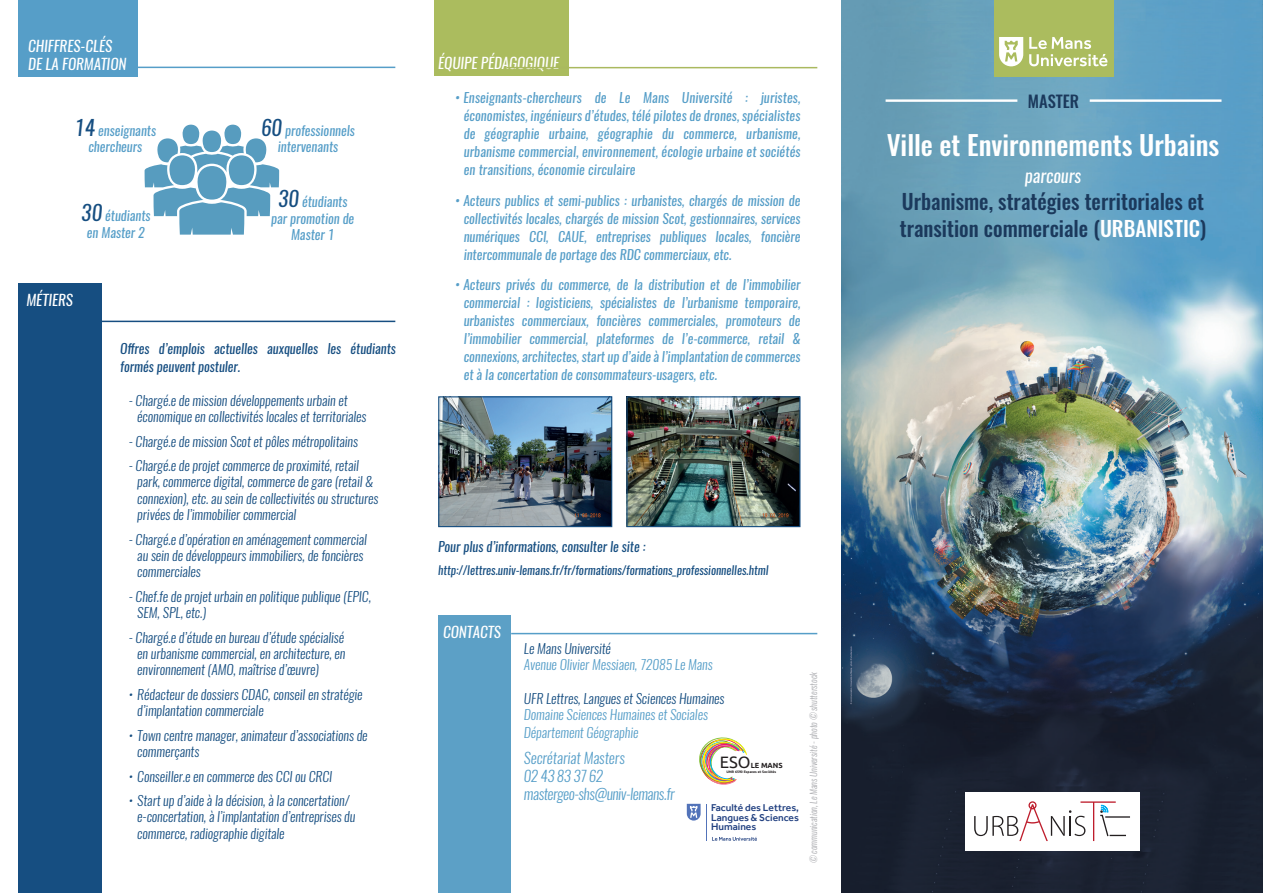
<style>
.page{position:relative;width:1263px;height:893px;background:#fff}
.page>*{position:absolute;margin:0;border:0;box-sizing:border-box;transform-origin:0 0}
.t1{font:500 27px "Oswald";color:#fff}
.t2{font:500 21px/27px "Oswald";color:#1b395c}
.t3{font:italic 18px "Oswald";color:#fff}
.t4{font:500 16.5px "Oswald";color:#1b395c}
.t5{font:16.35px "Ubuntu";color:#231f20}
.t6{font:italic 15px/18px "Oswald";color:#fff}
.t7{font:italic 300 15px/18px "Oswald";letter-spacing:-.025em;color:#569ec8}
.t8{font:italic 13.5px/18px "Oswald";color:#569ec8;text-align:center}
.t9{font:italic 300 13.5px/16.2px "Oswald";color:#164e81}
.t10{font:italic 13.5px/18px "Oswald";color:#164e81}
.t11{font:italic 300 13.5px/18px "Oswald";color:#569ec8}
.t12{font:italic 12px "Oswald";color:#164e81}
.t13{font:500 10.2px/9.9px "Effra";color:#224181;text-align:justify}
.t14{font:italic 300 9px "Oswald";color:#a8a9ad}
.t15{font:700 7.35px "Ubuntu";color:#231f20}
.t16{font:700 3.45px "Ubuntu";color:#231f20}
.s1{font-size:21px;color:#164e81}
.s2{color:#fff}
</style>
<div class="page">
<div style="left:434px;top:0;width:134px;height:76px;background:#abbc5e"></div>
<div style="left:438px;top:616px;width:73px;height:277px;background:#5ca0c6"></div>
<hr style="left:511px;top:633px;width:306px;height:1px;background:#569ec8">
<hr style="left:506px;top:67px;width:311px;height:1px;background:#aab95f">
<div style="left:19px;top:0;width:119px;height:76px;background:#569ec8"></div>
<hr style="left:133px;top:67px;width:262px;height:1px;background:#569ec8">
<div style="left:18px;top:284px;width:84px;height:609px;background:#164e81"></div>
<hr style="left:76px;top:321px;width:319px;height:1px;background:#164e81">
<img style="left:699px;top:738px;width:48px;height:46px">
<hr style="left:705px;top:804px;width:1px;height:37px;background:#5273b9">
<svg style="left:687px;top:804px;width:14px;height:17px"></svg>
<svg style="left:712px;top:837px;width:45px;height:4px"></svg>
<img style="left:842px;top:0;width:421px;height:893px">
<div style="left:994px;top:0;width:119px;height:77px;background:#abbc5e"></div>
<svg style="left:1029px;top:37px;width:78px;height:29px"></svg>
<svg style="left:999px;top:37px;width:24px;height:29px"></svg>
<hr style="left:1090px;top:99px;width:131px;height:3px;background:#fff">
<hr style="left:885px;top:99px;width:132px;height:3px;background:#fff">
<div style="left:965px;top:792px;width:174px;height:58px;background:#fff"></div>
<hr style="left:1105px;top:816px;width:25px;height:2px;background:#231f20">
<svg style="left:974px;top:801px;width:152px;height:40px"></svg>
<svg style="left:145px;top:125px;width:134px;height:110px"></svg>
<img style="left:440px;top:398px;width:170px;height:127px">
<div style="left:438px;top:396px;width:174px;height:131px;border:1px solid #164e81"></div>
<img style="left:628px;top:398px;width:170px;height:127px">
<div style="left:626px;top:396px;width:174px;height:131px;border:1px solid #164e81"></div>
<p class="t6" style="left:28px;top:37px;width:100px">CHIFFRES-CLÉS<br>DE LA FORMATION</p>
<p class="t8" style="left:75px;top:123px;width:83px;line-height:16.2px"><span class="s1">14</span> enseignants chercheurs</p>
<p class="t8" style="left:81px;top:208px;width:71px;line-height:16.2px"><span class="s1">30</span> étudiants en Master 2</p>
<p class="t6" style="left:26px;top:291px;width:48px">MÉTIERS</p>
<p class="t8" style="left:261px;top:123px;width:95px;line-height:16.2px"><span class="s1">60</span> professionnels intervenants</p>
<p class="t8" style="left:271px;top:194px;width:85px;line-height:16.2px"><span class="s1">30</span> étudiants par promotion de<br>Master 1</p>
<p class="t10" style="left:120px;top:340px;width:277px">Offres d’emplois actuelles auxquelles les étudiants formés peuvent postuler.</p>
<p class="t9" style="left:137px;top:392px;width:231px;text-indent:-9px">- Chargé.e de mission développements urbain et économique en collectivités locales et territoriales</p>
<p class="t9" style="left:129px;top:433px;width:231px">- Chargé.e de mission Scot et pôles métropolitains</p>
<p class="t9" style="left:137px;top:458px;width:242px;text-indent:-9px">- Chargé.e de projet commerce de proximité, retail park, commerce digital, commerce de gare (retail &amp; connexion), etc. au sein de collectivités ou structures privées de l’immobilier commercial</p>
<p class="t9" style="left:137px;top:531px;width:231px;text-indent:-9px">- Chargé.e d’opération en aménagement commercial au sein de développeurs immobiliers, de foncières commerciales</p>
<p class="t9" style="left:137px;top:588px;width:235px;text-indent:-9px">- Chef.fe de projet urbain en politique publique (EPIC,<br>SEM, SPL, etc.)</p>
<p class="t9" style="left:137px;top:629px;width:210px;text-align:justify;text-indent:-9px">- Chargé.e d’étude en bureau d’étude spécialisé en urbanisme commercial, en architecture, en environnement (AMO, maîtrise d’œuvre)</p>
<p class="t9" style="left:137px;top:686px;width:227px;text-indent:-9px">• Rédacteur de dossiers CDAC, conseil en stratégie d’implantation commerciale</p>
<p class="t9" style="left:137px;top:727px;width:232px;text-indent:-9px">• Town centre manager, animateur d’associations de commerçants</p>
<p class="t9" style="left:129px;top:768px;width:205px">• Conseiller.e en commerce des CCI ou CRCI</p>
<p class="t9" style="left:137px;top:793px;width:220px;text-indent:-9px">• Start up d’aide à la décision, à la concertation/ e‑concertation, à l’implantation d’entreprises du commerce, radiographie digitale</p>
<p class="t6" style="left:438px;top:54px;width:123px">ÉQUIPE PÉDAGOGIQUE</p>
<p class="t8" style="left:464px;top:88px;width:338px;text-align:justify;text-indent:-9px">• Enseignants-chercheurs de Le Mans Université : juristes, économistes, ingénieurs d’études, télé pilotes de drones, spécialistes de géographie urbaine, géographie du commerce, urbanisme, urbanisme commercial, environnement, écologie urbaine et sociétés en transitions, économie circulaire</p>
<p class="t8" style="left:464px;top:191px;width:338px;text-align:justify;text-indent:-9px">• Acteurs publics et semi-publics : urbanistes, chargés de mission de collectivités locales, chargés de mission Scot, gestionnaires, services numériques CCI, CAUE, entreprises publiques locales, foncière intercommunale de portage des RDC commerciaux, etc.</p>
<p class="t8" style="left:464px;top:276px;width:338px;text-align:justify;text-indent:-9px">• Acteurs privés du commerce, de la distribution et de l’immobilier commercial : logisticiens, spécialistes de l’urbanisme temporaire, urbanistes commerciaux, foncières commerciales, promoteurs de l’immobilier commercial, plateformes de l’e-commerce, retail &amp; connexions, architectes, start up d’aide à l’implantation de commerces et à la concertation de consommateurs-usagers, etc.</p>
<p class="t10" style="left:438px;top:537px;width:209px">Pour plus d’informations, consulter le site :</p>
<p class="t12" style="left:438px;top:561px;width:332px">http://lettres.univ-lemans.fr/fr/formations/formations_professionnelles.html</p>
<p class="t6" style="left:443px;top:623px;width:59px">CONTACTS</p>
<p class="t9" style="left:524px;top:640px;width:89px">Le Mans Université</p>
<p class="t11" style="left:524px;top:656px;width:190px">Avenue Olivier Messiaen, 72085 Le Mans</p>
<p class="t9" style="left:524px;top:690px;width:202px">UFR Lettres, Langues et Sciences Humaines</p>
<p class="t11" style="left:524px;top:705px;width:186px">Domaine Sciences Humaines et Sociales<br>Département Géographie</p>
<p class="t7" style="left:524px;top:749px;width:152px">Secrétariat Masters<br>02 43 83 37 62 mastergeo-shs@univ-lemans.fr</p>
<p class="t5" style="left:720px;top:752px;width:32px">ESO</p>
<p class="t15" style="left:751px;top:761px;width:34px">LE MANS</p>
<p class="t16" style="left:726px;top:769px;width:51px">UMR 6590 Espaces et Sociétés</p>
<p class="t13" style="left:711px;top:802px;width:89px">Faculté des Lettres, Langues &amp; Sciences Humaines</p>
<p class="t14" style="left:807px;top:863px;width:193px;rotate:-90deg">© communication, Le Mans Université - photo © shutterstock</p>
<p class="t4" style="left:1028px;top:92px;width:53px">MASTER</p>
<h1 class="t1" style="left:887px;top:131px;width:334px">Ville et Environnements Urbains</h1>
<h3 class="t3" style="left:1025px;top:163px;width:58px">parcours</h3>
<h2 class="t2" style="left:900px;top:189px;width:308px">Urbanisme, stratégies territoriales et transition commerciale (<span class="s2">URBANISTIC</span>)</h2>
</div>
